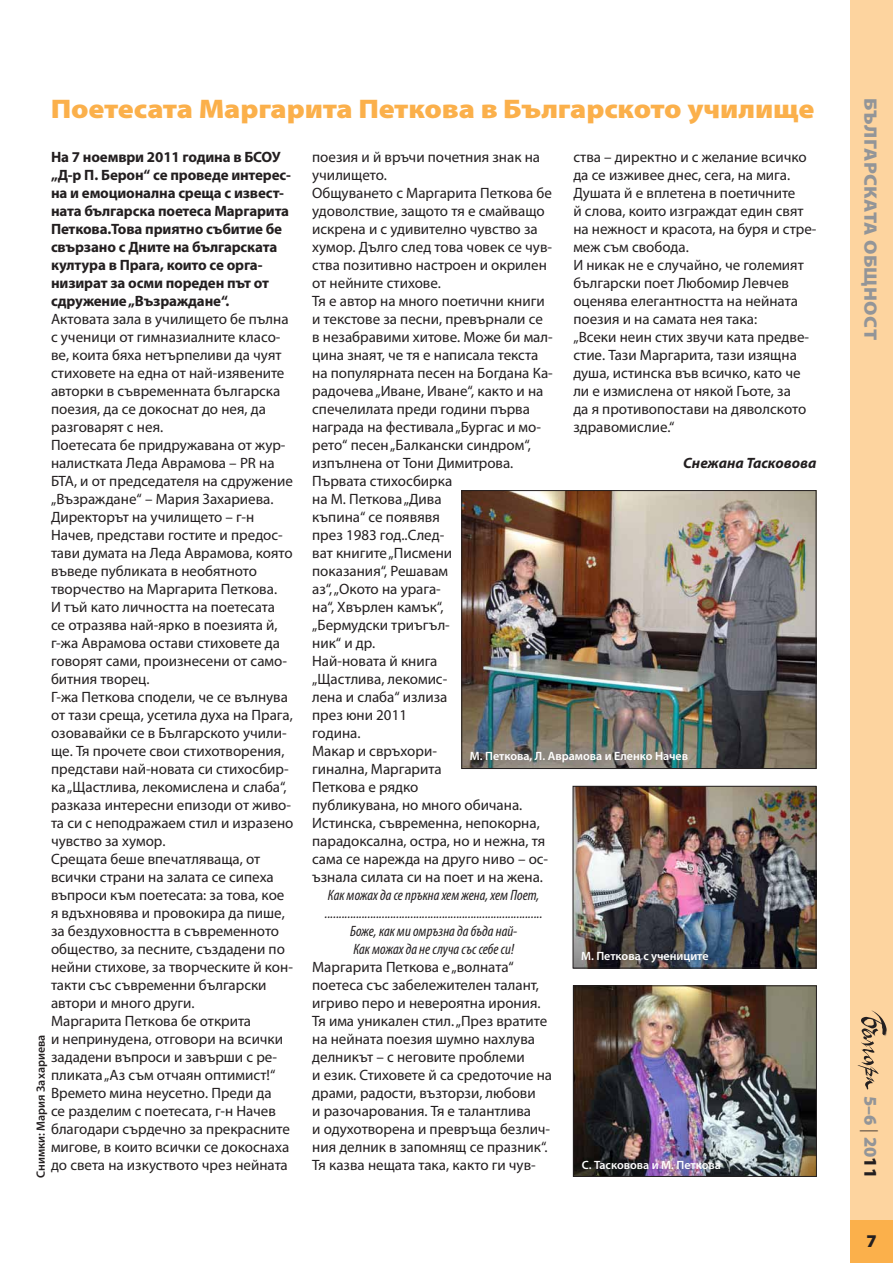
<style>
.page{position:relative;width:893px;height:1263px;background:#fff}
.page>*{position:absolute;margin:0;border:0;box-sizing:border-box;transform-origin:0 0}
.t1{font:900 27px "Myriad Pro";letter-spacing:-.005em;color:#fbb04b;scale:1.1 1}
.t2{font:900 18px "Myriad Pro";color:#939598;scale:1.1 1}
.t3{font:900 18px "Myriad Pro";color:#939598}
.t4{font:900 18px "Myriad Pro";color:#231f20}
.t5{font:15px/18px "Myriad Pro";color:#231f20}
.t6{font:700 15px/18px "Myriad Pro";letter-spacing:-.01em;color:#231f20}
.t7{font:italic condensed 15px/18px "Myriad Pro";color:#231f20;text-align:center}
.t8{font:italic 700 15px "Myriad Pro";color:#231f20}
.t9{font:600 12px "Myriad Pro";color:#fff}
.t10{font:600 12px "Myriad Pro";color:#231f20}
.s1{font-weight:300;color:#231f20}
.s2{color:#231f20}
</style>
<div class="page">
<div style="left:850px;top:0;width:43px;height:1263px;background:#fdd49f"></div>
<div style="left:850px;top:1220px;width:43px;height:43px;background:#fbb04b"></div>
<img style="left:857px;top:1010px;width:29px;height:80px">
<img style="left:463px;top:492px;width:351px;height:275px">
<div style="left:461px;top:490px;width:355px;height:279px;border:1px solid #231f20"></div>
<img style="left:575px;top:788px;width:239px;height:178px">
<div style="left:573px;top:786px;width:243px;height:182px;border:1px solid #231f20"></div>
<img style="left:575px;top:987px;width:240px;height:188px">
<div style="left:573px;top:985px;width:244px;height:192px;border:1px solid #231f20"></div>
<h1 class="t1" style="left:51px;top:91px;width:696px">Поетесата Маргарита Петкова в Българското училище</h1>
<p class="t6" style="left:51px;top:147px;width:241px">На 7 ноември 2011 година в БСОУ „Д-р П. Берон“ се проведе интерес&shy;на и емоционална среща с извест&shy;ната българска поетеса Маргарита<br>Петкова.Това приятно събитие бе свързано с Дните на българската култура в Прага, които се орга&shy;низират за осми пореден път от сдружение „Възраждане“.</p>
<p class="t5" style="left:51px;top:310px;width:244px">Актовата зала в училището бе пълна с ученици от гимназиалните класо&shy;ве, коита бяха нетърпеливи да чуят стиховете на една от най-изявените авторки в съвременната българска поезия, да се докоснат до нея, да разговарят с нея.<br>Поетесата бе придружавана от жур&shy;налистката Леда Аврамова – PR на<br>БТА, и от председателя на сдружение „Възраждане“ – Мария Захариева.<br>Директорът на училището – г-н<br>Начев, представи гостите и предос&shy;тави думата на Леда Аврамова, която въведе публиката в необятното творчество на Маргарита Петкова.<br>И тъй като личността на поетесата<br>се отразява най-ярко в поезията й, г-жа Аврамова остави стиховете да говорят сами, произнесени от само&shy;битния творец.<br>Г-жа Петкова сподели, че се вълнува от тази среща, усетила духа на Прага, озовавайки се в Българското учили&shy;ще. Тя прочете свои стихотворения, представи най-новата си стихосбир&shy;ка „Щастлива, лекомислена и слаба“, разказа интересни епизоди от живо&shy;та си с неподражаем стил и изразено чувство за хумор.<br>Срещата беше впечатляваща, от всички страни на залата се сипеха въпроси към поетесата: за това, кое я вдъхновява и провокира да пише, за бездуховността в съвременното общество, за песните, създадени по нейни стихове, за творческите й кон&shy;такти със съвременни български автори и много други.<br>Маргарита Петкова бе открита<br>и непринудена, отговори на всички зададени въпроси и завърши с ре&shy;пликата „Аз съм отчаян оптимист!“<br>Времето мина неусетно. Преди да<br>се разделим с поетесата, г-н Начев благодари сърдечно за прекрасните мигове, в които всички се докоснаха до света на изкуството чрез нейната</p>
<p class="t5" style="left:312px;top:148px;width:242px">поезия и й връчи почетния знак на училището.<br>Общуването с Маргарита Петкова бе удоволствие, защото тя е смайващо искрена и с удивително чувство за хумор. Дълго след това човек се чув&shy;ства позитивно настроен и окрилен от нейните стихове.<br>Тя е автор на много поетични книги и текстове за песни, превърнали се в незабравими хитове. Може би мал&shy;цина знаят, че тя е написала текста на популярната песен на Богдана Ка&shy;радочева „Иване, Иване“, както и на спечелилата преди години първа награда на фестивала „Бургас и мо&shy;рето“ песен „Балкански синдром“, изпълнена от Тони Димитрова.<br>Първата стихосбирка<br>на М. Петкова „Дива<br>къпина“ се появявя<br>през 1983 год..След-<br>ват книгите „Писмени<br>показания“, Решавам<br>аз“, „Окото на урага-<br>на“, Хвърлен камък“,<br>„Бермудски триъгъл-<br>ник“ и др.<br>Най-новата й книга<br>„Щастлива, лекомис-<br>лена и слаба“ излиза<br>през юни 2011<br>година.<br>Макар и свръхори-<br>гинална, Маргарита<br>Петкова е рядко<br>публикувана, но много обичана.<br>Истинска, съвременна, непокорна, парадоксална, остра, но и нежна, тя сама се нарежда на друго ниво – ос&shy;ъзнала силата си на поет и на жена.</p>
<p class="t7" style="left:325px;top:886px;width:219px">Как можах да се пръкна хем жена, хем Поет, ............................................................................<br>Боже, как ми омръзна да бъда най-<br>Как можах да не случа със себе си!</p>
<p class="t5" style="left:312px;top:958px;width:241px">Маргарита Петкова е „волната“ поетеса със забележителен талант, игриво перо и невероятна ирония.<br>Тя има уникален стил. „През вратите на нейната поезия шумно нахлува делникът – с неговите проблеми<br>и език. Стиховете й са средоточие на драми, радости, възторзи, любови<br>и разочарования. Тя е талантлива<br>и одухотворена и превръща безлич&shy;ния делник в запомнящ се празник“.<br>Тя казва нещата така, както ги чув-</p>
<p class="t5" style="left:573px;top:148px;width:245px">ства – директно и с желание всичко да се изживее днес, сега, на мига.<br>Душата й е вплетена в поетичните<br>й слова, които изграждат един свят на нежност и красота, на буря и стре&shy;меж съм свобода.<br>И никак не е случайно, че големият български поет Любомир Левчев оценява елегантността на нейната поезия и на самата нея така:<br>„Всеки неин стих звучи ката предве&shy;стие. Тази Маргарита, тази изящна душа, истинска във всичко, като че ли е измислена от някой Гьоте, за<br>да я противопостави на дяволското здравомислие.“</p>
<p class="t8" style="left:683px;top:453px;width:135px">Снежана Тасковова</p>
<p class="t9" style="left:470px;top:749px;width:220px">М. Петкова, Л. Аврамова и Еленко Начев</p>
<p class="t9" style="left:581px;top:948px;width:129px">М. Петкова с учениците</p>
<p class="t10" style="left:33px;top:1178px;width:145px;rotate:-90deg">Снимки: Мария Захариева</p>
<p class="t9" style="left:582px;top:1158px;width:141px">С. Тасковова и М. Петкова</p>
<p class="t2" style="left:883px;top:98px;width:221px;rotate:90deg">Българската общност</p>
<p class="t3" style="left:883px;top:1096px;width:83px;rotate:90deg">5–6 <span class="s1">|</span> 20<span class="s2">11</span></p>
<p class="t4" style="left:866px;top:1229px;width:12px">7</p>
</div>
